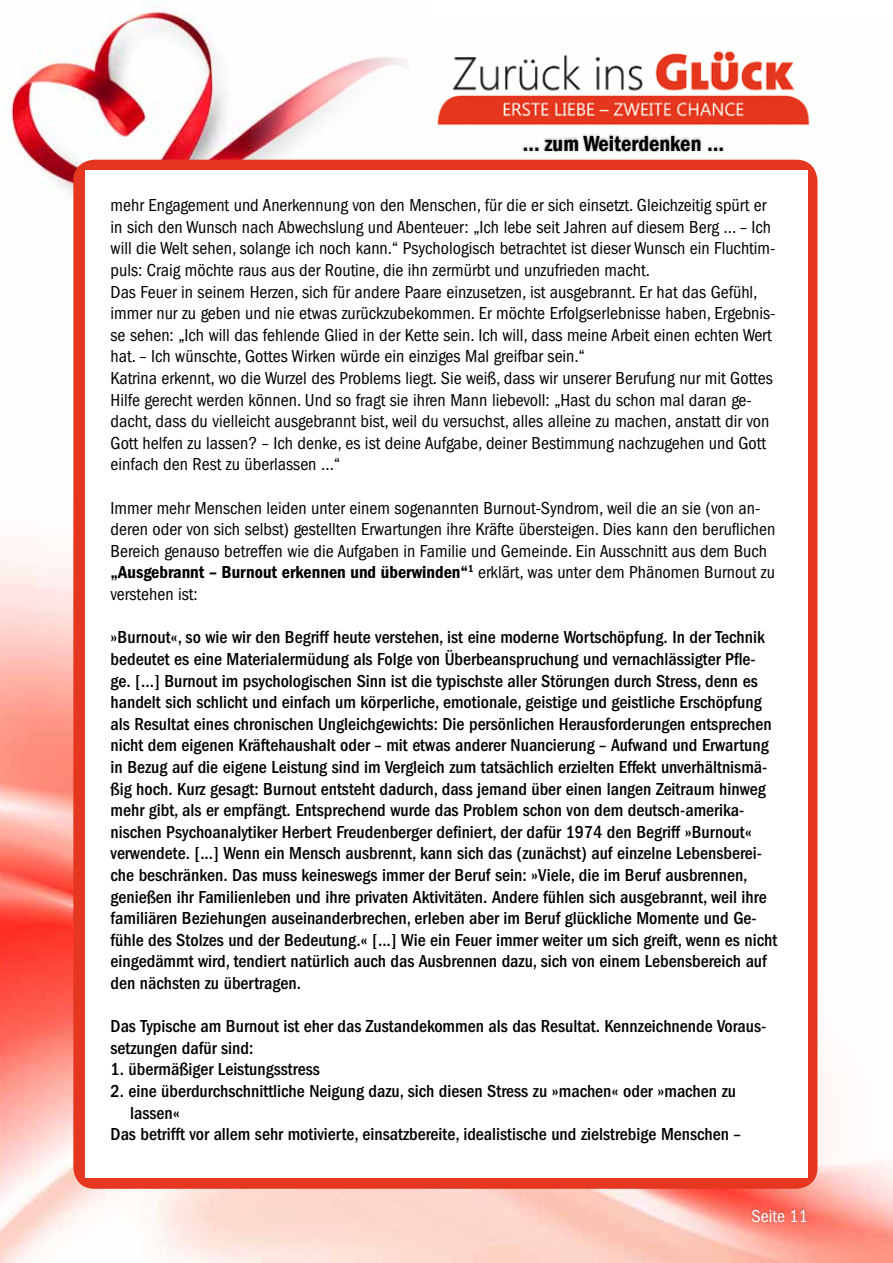
<style>
.page{position:relative;width:893px;height:1263px;background:#fff}
.page>*{position:absolute;margin:0;border:0;box-sizing:border-box;transform-origin:0 0}
.t1{font:600 condensed 22.5px "Franklin Gothic LT";color:#000}
.t2{font:500 condensed 18px/21.6px "Franklin Gothic LT";color:#000}
.t3{font:condensed 18px/21.6px "Franklin Gothic LT";color:#000}
.t4{font:condensed 18px "Franklin Gothic LT";color:#fff}
.s1{font-weight:600}
</style>
<div class="page">
<img style="left:0;top:159px;width:893px;height:1104px">
<img style="left:0;top:0;width:434px;height:296px">
<div style="left:73px;top:160px;width:744px;height:1029px;background:#e5371f;border-radius:21px"></div>
<div style="left:85px;top:170px;width:723px;height:1008px;background:#fff"></div>
<img style="left:410px;top:44px;width:400px;height:105px">
<div style="left:521px;top:133px;width:204px;height:20px;background:#30302f;opacity:.37"></div>
<div style="left:750px;top:1207px;width:59px;height:16px;background:#30302f;opacity:.37"></div>
<p class="t1" style="left:523px;top:130px;width:203px">... zum Weiterdenken ...</p>
<p class="t3" style="left:111px;top:195px;width:666px">mehr Engagement und Anerkennung von den Menschen, für die er sich einsetzt. Gleichzeitig spürt er in sich den Wunsch nach Abwechslung und Abenteuer: „Ich lebe seit Jahren auf diesem Berg ... – Ich will die Welt sehen, solange ich noch kann.“ Psychologisch betrachtet ist dieser Wunsch ein Fluchtim&shy;puls: Craig möchte raus aus der Routine, die ihn zermürbt und unzufrieden macht.</p>
<p class="t3" style="left:111px;top:281px;width:666px">Das Feuer in seinem Herzen, sich für andere Paare einzusetzen, ist ausgebrannt. Er hat das Gefühl, immer nur zu geben und nie etwas zurückzubekommen. Er möchte Erfolgserlebnisse haben, Ergebnis&shy;se sehen: „Ich will das fehlende Glied in der Kette sein. Ich will, dass meine Arbeit einen echten Wert hat. – Ich wünschte, Gottes Wirken würde ein einziges Mal greifbar sein.“</p>
<p class="t3" style="left:111px;top:367px;width:664px">Katrina erkennt, wo die Wurzel des Problems liegt. Sie weiß, dass wir unserer Berufung nur mit Gottes Hilfe gerecht werden können. Und so fragt sie ihren Mann liebevoll: „Hast du schon mal daran ge&shy;dacht, dass du vielleicht ausgebrannt bist, weil du versuchst, alles alleine zu machen, anstatt dir von Gott helfen zu lassen? – Ich denke, es ist deine Aufgabe, deiner Bestimmung nachzugehen und Gott einfach den Rest zu überlassen ...“</p>
<p class="t3" style="left:111px;top:497px;width:666px">Immer mehr Menschen leiden unter einem sogenannten Burnout-Syndrom, weil die an sie (von an&shy;deren oder von sich selbst) gestellten Erwartungen ihre Kräfte übersteigen. Dies kann den beruflichen Bereich genauso betreffen wie die Aufgaben in Familie und Gemeinde. Ein Ausschnitt aus dem Buch <span class="s1">„Ausgebrannt – Burnout erkennen und überwinden“</span><sup>1</sup> erklärt, was unter dem Phänomen Burnout zu verstehen ist:</p>
<p class="t2" style="left:111px;top:627px;width:668px">»Burnout«, so wie wir den Begriff heute verstehen, ist eine moderne Wortschöpfung. In der Technik bedeutet es eine Materialermüdung als Folge von Überbeanspruchung und vernachlässigter Pfle&shy;ge. [...] Burnout im psychologischen Sinn ist die typischste aller Störungen durch Stress, denn es handelt sich schlicht und einfach um körperliche, emotionale, geistige und geistliche Erschöpfung als Resultat eines chronischen Ungleichgewichts: Die persönlichen Herausforderungen entsprechen nicht dem eigenen Kräftehaushalt oder – mit etwas anderer Nuancierung – Aufwand und Erwartung in Bezug auf die eigene Leistung sind im Vergleich zum tatsächlich erzielten Effekt unverhältnismä&shy;ßig hoch. Kurz gesagt: Burnout entsteht dadurch, dass jemand über einen langen Zeitraum hinweg mehr gibt, als er empfängt. Entsprechend wurde das Problem schon von dem deutsch-amerika&shy;nischen Psychoanalytiker Herbert Freudenberger definiert, der dafür 1974 den Begriff »Burnout« verwendete. [...] Wenn ein Mensch ausbrennt, kann sich das (zunächst) auf einzelne Lebensberei&shy;che beschränken. Das muss keineswegs immer der Beruf sein: »Viele, die im Beruf ausbrennen, genießen ihr Familienleben und ihre privaten Aktivitäten. Andere fühlen sich ausgebrannt, weil ihre familiären Beziehungen auseinanderbrechen, erleben aber im Beruf glückliche Momente und Ge&shy;fühle des Stolzes und der Bedeutung.« [...] Wie ein Feuer immer weiter um sich greift, wenn es nicht eingedämmt wird, tendiert natürlich auch das Ausbrennen dazu, sich von einem Lebensbereich auf den nächsten zu übertragen.</p>
<p class="t2" style="left:111px;top:1015px;width:657px">Das Typische am Burnout ist eher das Zustandekommen als das Resultat. Kennzeichnende Voraus&shy;setzungen dafür sind:</p>
<p class="t2" style="left:111px;top:1059px;width:211px">1. übermäßiger Leistungsstress</p>
<p class="t2" style="left:111px;top:1080px;width:627px">2. eine überdurchschnittliche Neigung dazu, sich diesen Stress zu »machen« oder »machen zu</p>
<p class="t2" style="left:130px;top:1102px;width:51px">lassen«</p>
<p class="t2" style="left:111px;top:1123px;width:632px">Das betrifft vor allem sehr motivierte, einsatzbereite, idealistische und zielstrebige Menschen –</p>
<p class="t4" style="left:752px;top:1205px;width:58px">Seite 11</p>
</div>
